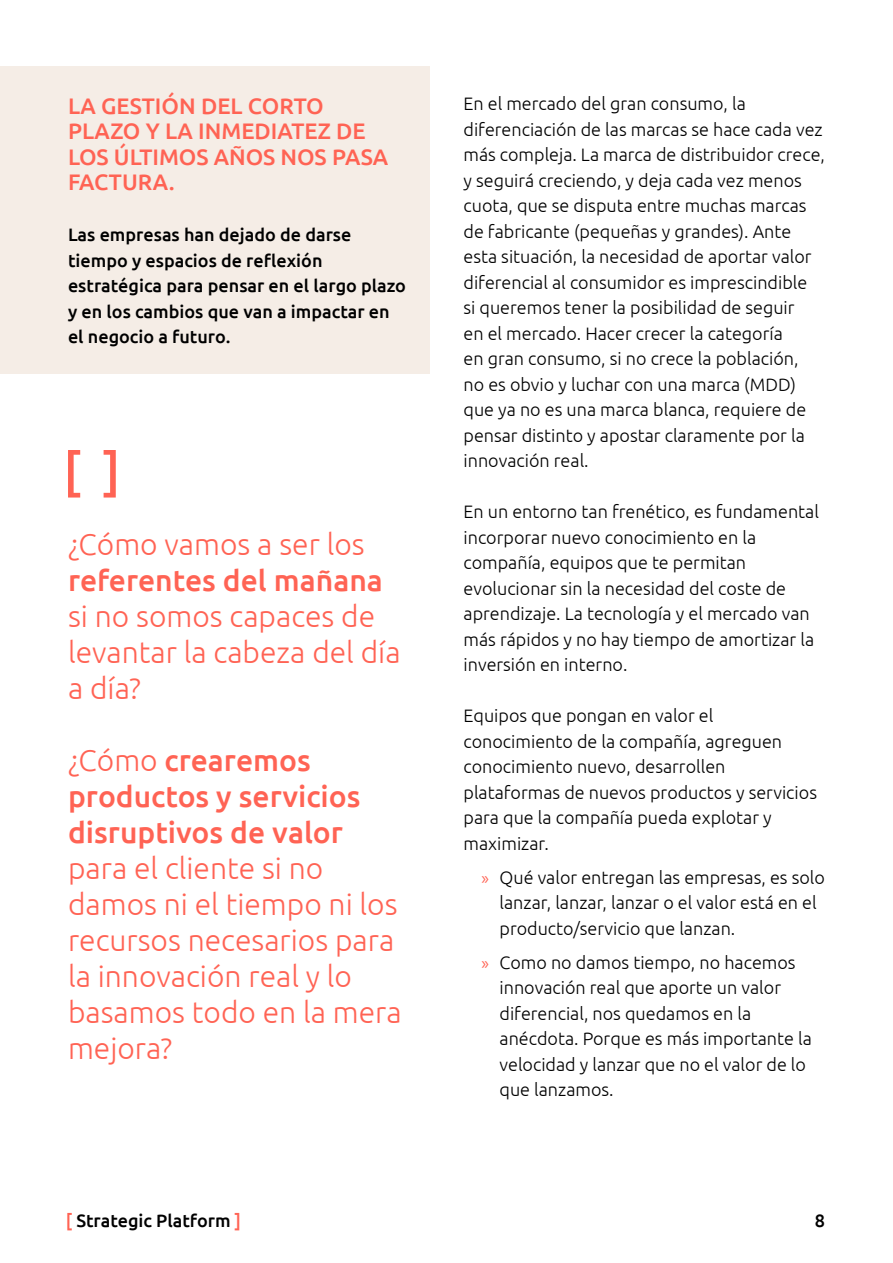
<style>
.page{position:relative;width:893px;height:1263px;background:#fff}
.page>*{position:absolute;margin:0;border:0;box-sizing:border-box;transform-origin:0 0}
.t1{font:300 30px/36px "Ubuntu";color:#ff6354}
.t2{font:500 30px/36px "Ubuntu";color:#ff6354}
.t3{font:500 22.5px/25.5px "Ubuntu";color:#ff6354}
.t4{font:300 18px/25.5px "Ubuntu";color:#000}
.t5{font:500 18px/25.5px "Ubuntu";color:#000}
.s1{font-weight:300}
.s2{font-family:"Myriad Pro";font-weight:400;color:#ff6354}
.s3{color:#ff6354}
</style>
<div class="page">
<div style="left:0;top:66px;width:429px;height:308px;background:#f5ede6"></div>
<svg style="left:68px;top:450px;width:48px;height:47px"></svg>
<p class="t3" style="left:68px;top:92px;width:322px">LA GESTIÓN DEL CORTO<br>PLAZO Y LA INMEDIATEZ DE<br>LOS ÚLTIMOS AÑOS NOS PASA<br>FACTURA.</p>
<p class="t5" style="left:68px;top:221px;width:339px">Las empresas han dejado de darse tiempo y espacios de reflexión estratégica para pensar en el largo plazo y en los cambios que van a impactar en el negocio a futuro.</p>
<h1 class="t1" style="left:68px;top:525px;width:298px">¿Cómo vamos a ser los</h1>
<h1 class="t2" style="left:68px;top:561px;width:316px">referentes del mañana</h1>
<h1 class="t1" style="left:68px;top:597px;width:334px">si no somos capaces de levantar la cabeza del día a día?</h1>
<h1 class="t2" style="left:68px;top:741px;width:294px"><span class="s1">¿Cómo</span> crearemos productos y servicios disruptivos de valor</h1>
<h1 class="t1" style="left:68px;top:849px;width:335px">para el cliente si no damos ni el tiempo ni los recursos necesarios para la innovación real y lo basamos todo en la mera mejora?</h1>
<p class="t4" style="left:463px;top:91px;width:363px">En el mercado del gran consumo, la diferenciación de las marcas se hace cada vez más compleja. La marca de distribuidor crece, y seguirá creciendo, y deja cada vez menos cuota, que se disputa entre muchas marcas de fabricante (pequeñas y grandes). Ante esta situación, la necesidad de aportar valor diferencial al consumidor es imprescindible<br>si queremos tener la posibilidad de seguir<br>en el mercado. Hacer crecer la categoría<br>en gran consumo, si no crece la población,<br>no es obvio y luchar con una marca (MDD) que ya no es una marca blanca, requiere de pensar distinto y apostar claramente por la innovación real.</p>
<p class="t4" style="left:463px;top:499px;width:357px">En un entorno tan frenético, es fundamental incorporar nuevo conocimiento en la compañía, equipos que te permitan evolucionar sin la necesidad del coste de aprendizaje. La tecnología y el mercado van más rápidos y no hay tiempo de amortizar la inversión en interno.</p>
<p class="t4" style="left:463px;top:703px;width:355px">Equipos que pongan en valor el conocimiento de la compañía, agreguen conocimiento nuevo, desarrollen plataformas de nuevos productos y servicios para que la compañía pueda explotar y maximizar.</p>
<p class="t4" style="left:499px;top:864px;width:327px;text-indent:-18px"><span class="s2">»</span> Qué valor entregan las empresas, es solo lanzar, lanzar, lanzar o el valor está en el producto/servicio que lanzan.</p>
<p class="t4" style="left:499px;top:949px;width:314px;text-indent:-18px"><span class="s2">»</span> Como no damos tiempo, no hacemos innovación real que aporte un valor diferencial, nos quedamos en la anécdota. Porque es más importante la velocidad y lanzar que no el valor de lo que lanzamos.</p>
<p class="t5" style="left:66px;top:1207px;width:177px"><span class="s3">[</span> Strategic Platform <span class="s3">]</span></p>
<p class="t5" style="left:815px;top:1207px;width:12px">8</p>
</div>
